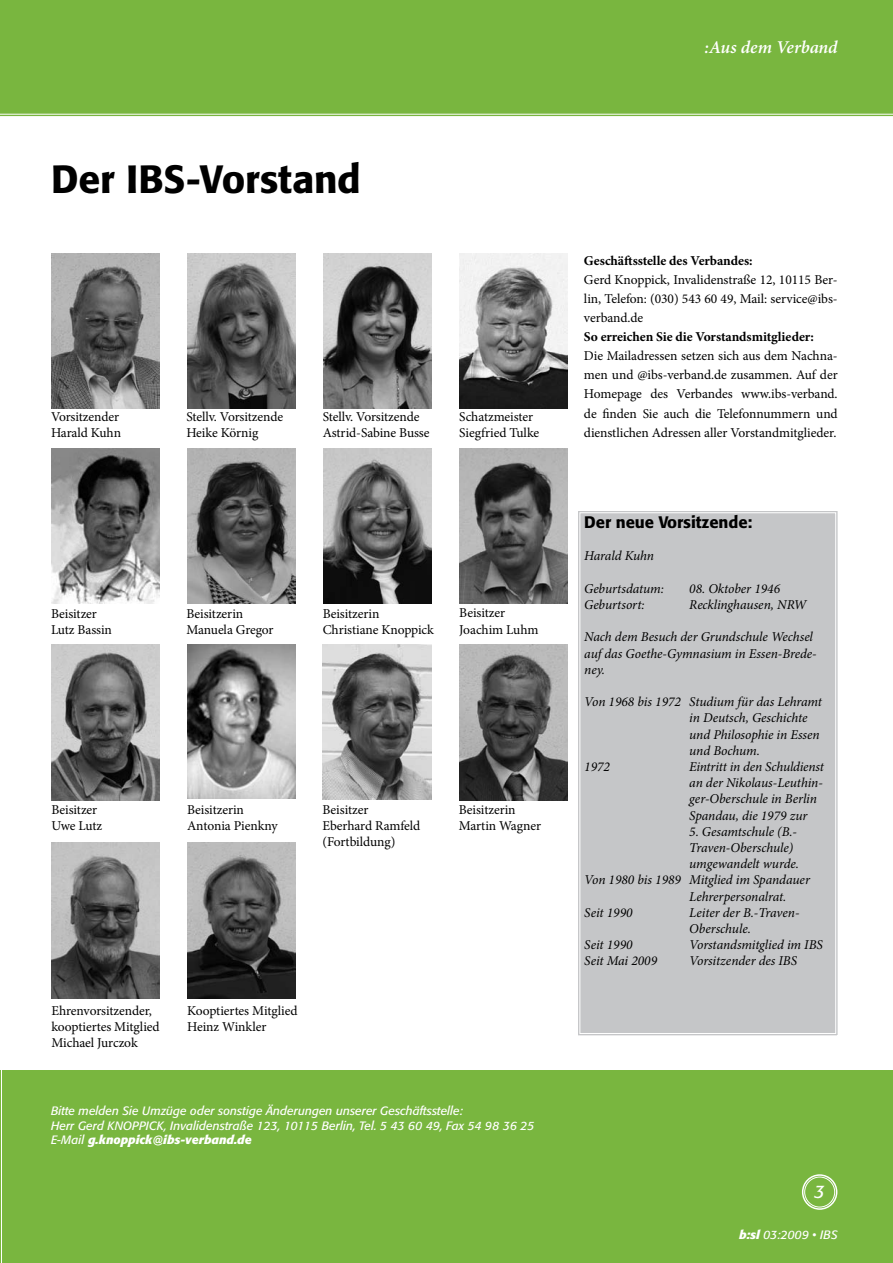
<style>
.page{position:relative;width:893px;height:1263px;background:#fff}
.page>*{position:absolute;margin:0;border:0;box-sizing:border-box;transform-origin:0 0}
.t1{font:500 39px "Formata";letter-spacing:-.005em;color:#000}
.t2{font:italic 600 18px "Minion Pro";letter-spacing:-.005em;color:#fff}
.t3{font:italic 18px "Formata";color:#fff}
.t4{font:500 16.5px "Formata";letter-spacing:-.005em;color:#000}
.t5{font:13.5px/16.2px "Minion Pro";letter-spacing:-.005em;color:#000}
.t6{font:italic 13.5px/16.2px "Minion Pro";letter-spacing:-.005em;color:#000}
.t7{font:700 13.5px "Minion Pro";letter-spacing:-.005em;color:#000}
.t8{font:italic 12px/14.4px "Formata";color:#fff}
.s1{font-weight:700}
</style>
<div class="page">
<div style="left:2px;top:1071px;width:891px;height:192px;background:#79b63f"></div>
<svg style="left:0;top:115px;width:893px;height:2px"></svg>
<div style="left:0;top:0;width:893px;height:115px;background:#79b63f"></div>
<div style="left:802px;top:1174px;width:35px;height:36px;border:2px solid #fff;border-radius:50%"></div>
<div style="left:804px;top:1177px;width:31px;height:30px;border:1px solid #fff;border-radius:50%"></div>
<img style="left:323px;top:253px;width:109px;height:156px">
<img style="left:187px;top:448px;width:109px;height:156px">
<img style="left:51px;top:843px;width:109px;height:155px">
<img style="left:323px;top:448px;width:109px;height:156px">
<img style="left:187px;top:253px;width:109px;height:156px">
<img style="left:51px;top:253px;width:109px;height:156px">
<img style="left:459px;top:448px;width:109px;height:156px">
<img style="left:51px;top:645px;width:109px;height:155px">
<img style="left:459px;top:253px;width:109px;height:156px">
<img style="left:459px;top:645px;width:109px;height:155px">
<img style="left:187px;top:843px;width:109px;height:155px">
<img style="left:51px;top:449px;width:109px;height:154px">
<img style="left:187px;top:644px;width:108px;height:155px">
<img style="left:323px;top:645px;width:108px;height:155px">
<div style="left:578px;top:511px;width:260px;height:525px;background:#c5c6c8"></div>
<div style="left:579px;top:512px;width:257px;height:522px;border:1px solid #fff"></div>
<h2 class="t2" style="left:704px;top:35px;width:135px">:Aus dem Verband</h2>
<h1 class="t1" style="left:51px;top:155px;width:311px">Der IBS-Vorstand</h1>
<p class="t5" style="left:51px;top:409px;width:72px">Vorsitzender<br>Harald Kuhn</p>
<p class="t5" style="left:186px;top:409px;width:98px">Stellv. Vorsitzende<br>Heike Körnig</p>
<p class="t5" style="left:323px;top:409px;width:108px">Stellv. Vorsitzende<br>Astrid-Sabine Busse</p>
<p class="t5" style="left:459px;top:409px;width:82px">Schatzmeister<br>Siegfried Tulke</p>
<p class="t5" style="left:51px;top:605px;width:62px">Beisitzer<br>Lutz Bassin</p>
<p class="t5" style="left:186px;top:605px;width:89px">Beisitzerin<br>Manuela Gregor</p>
<p class="t5" style="left:323px;top:605px;width:113px">Beisitzerin<br>Christiane Knoppick</p>
<p class="t5" style="left:459px;top:605px;width:81px">Beisitzer<br>Joachim Luhm</p>
<p class="t5" style="left:51px;top:801px;width:52px">Beisitzer<br>Uwe Lutz</p>
<p class="t5" style="left:187px;top:801px;width:92px">Beisitzerin<br>Antonia Pienkny</p>
<p class="t5" style="left:322px;top:801px;width:99px">Beisitzer<br>Eberhard Ramfeld (Fortbildung)</p>
<p class="t5" style="left:459px;top:801px;width:84px">Beisitzerin<br>Martin Wagner</p>
<p class="t5" style="left:51px;top:1002px;width:110px">Ehrenvorsitzender, kooptiertes Mitglied<br>Michael Jurczok</p>
<p class="t5" style="left:187px;top:1002px;width:112px">Kooptiertes Mitglied<br>Heinz Winkler</p>
<p class="t8" style="left:51px;top:1104px;width:485px">Bitte melden Sie Umzüge oder sonstige Änderungen unserer Geschäftsstelle:<br>Herr Gerd KNOPPICK, Invalidenstraße 123, 10115 Berlin, Tel. 5 43 60 49, Fax 54 98 36 25<br>E-Mail <span class="s1">g.knoppick@ibs-verband.de</span></p>
<p class="t7" style="left:584px;top:251px;width:170px">Geschäftsstelle des Verbandes:</p>
<p class="t5" style="left:584px;top:270px;width:255px;line-height:19.2px;text-align:justify">Gerd Knoppick, Invalidenstraße 12, 10115 Ber&shy;lin, Telefon: (030) 543 60 49, Mail: service@ibs&shy;verband.de</p>
<p class="t7" style="left:584px;top:327px;width:232px">So erreichen Sie die Vorstandsmitglieder:</p>
<p class="t5" style="left:584px;top:346px;width:255px;line-height:19.2px;text-align:justify">Die Mailadressen setzen sich aus dem Nachna&shy;men und @ibs-verband.de zusammen. Auf der Homepage des Verbandes www.ibs-verband. de finden Sie auch die Telefonnummern und dienstlichen Adressen aller Vorstandmitglieder.</p>
<p class="t4" style="left:584px;top:512px;width:170px">Der neue Vorsitzende:</p>
<p class="t6" style="left:584px;top:548px;width:71px">Harald Kuhn</p>
<p class="t6" style="left:584px;top:580px;width:81px">Geburtsdatum:</p>
<p class="t6" style="left:689px;top:580px;width:92px">08. Oktober 1946</p>
<p class="t6" style="left:584px;top:596px;width:62px">Geburtsort:</p>
<p class="t6" style="left:689px;top:596px;width:119px">Recklinghausen, NRW</p>
<p class="t6" style="left:584px;top:629px;width:234px">Nach dem Besuch der Grundschule Wechsel auf das Goethe-Gymnasium in Essen-Brede&shy;ney.</p>
<p class="t6" style="left:584px;top:694px;width:239px">Von 1968 bis 1972 Studium für das Lehramt</p>
<p class="t6" style="left:689px;top:710px;width:120px">in Deutsch, Geschichte</p>
<p class="t6" style="left:689px;top:726px;width:132px">und Philosophie in Essen</p>
<p class="t6" style="left:689px;top:742px;width:72px">und Bochum.</p>
<p class="t6" style="left:584px;top:758px;width:27px">1972</p>
<p class="t6" style="left:689px;top:758px;width:136px">Eintritt in den Schuldienst an der Nikolaus-Leuthin&shy;ger-Oberschule in Berlin<br>Spandau, die 1979 zur</p>
<p class="t6" style="left:689px;top:823px;width:109px">5. Gesamtschule (B.-</p>
<p class="t6" style="left:689px;top:839px;width:106px">Traven-Oberschule)</p>
<p class="t6" style="left:689px;top:856px;width:111px">umgewandelt wurde.</p>
<p class="t6" style="left:584px;top:872px;width:227px">Von 1980 bis 1989 Mitglied im Spandauer</p>
<p class="t6" style="left:689px;top:888px;width:98px">Lehrerpersonalrat.</p>
<p class="t6" style="left:584px;top:904px;width:50px">Seit 1990</p>
<p class="t6" style="left:689px;top:904px;width:112px">Leiter der B.-Traven-<br>Oberschule.</p>
<p class="t6" style="left:584px;top:937px;width:50px">Seit 1990</p>
<p class="t6" style="left:689px;top:937px;width:135px">Vorstandsmitglied im IBS</p>
<p class="t6" style="left:584px;top:953px;width:74px">Seit Mai 2009</p>
<p class="t6" style="left:689px;top:953px;width:109px">Vorsitzender des IBS</p>
<h2 class="t3" style="left:814px;top:1181px;width:12px">3</h2>
<p class="t8" style="left:739px;top:1227px;width:100px"><span class="s1">b:sl</span> 03:2009 • IBS</p>
</div>
